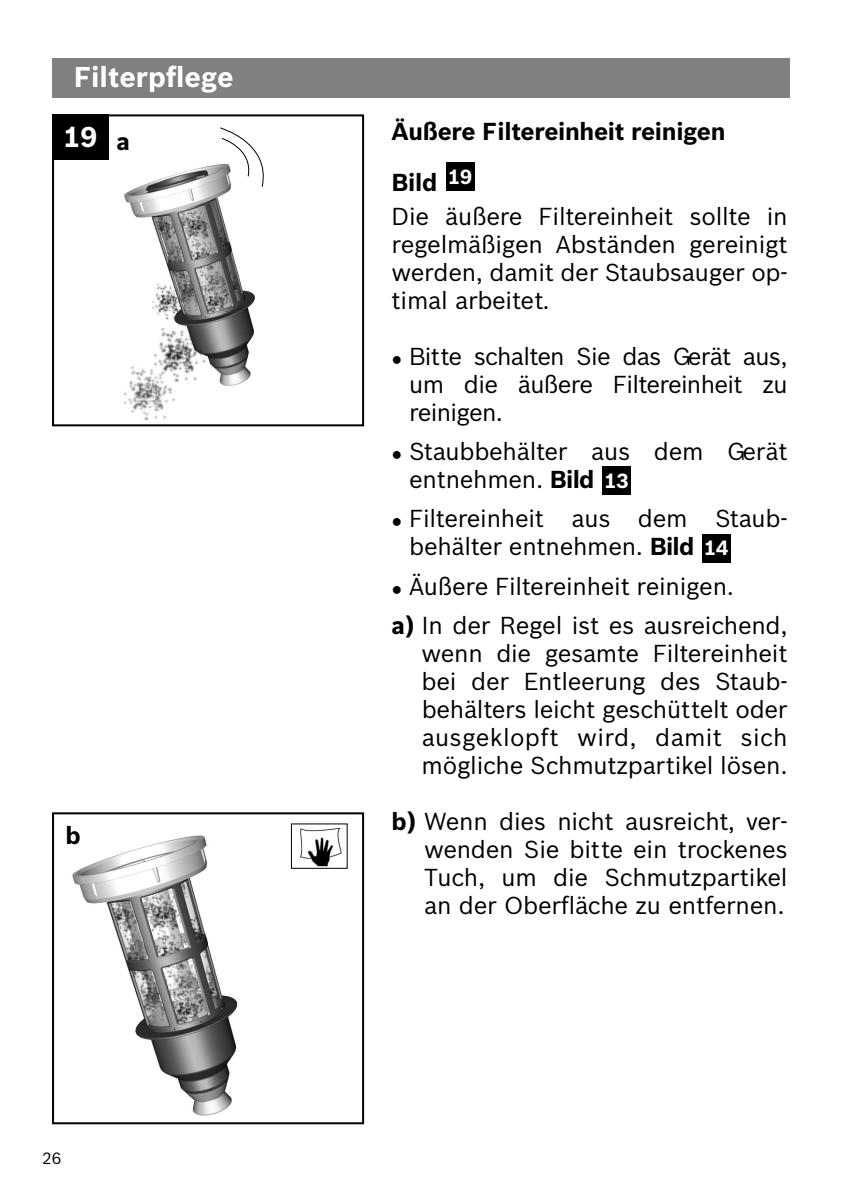
<style>
.page{position:relative;width:841px;height:1193px;background:#fff}
.page>*{position:absolute;margin:0;border:0;box-sizing:border-box;transform-origin:0 0}
.t1{font:700 28px/59.8px "Bosch Sans";color:#fff}
.t2{font:24px/28px "Bosch Sans";letter-spacing:-.01em;color:#000;text-align:justify}
.t3{font:700 24px/50.6px "Bosch Sans";letter-spacing:-.01em;color:#000}
.t4{font:700 20px "Bosch Sans";color:#fff}
.t5{font:16px "Bosch Sans";color:#000}
.s1{font-family:"Tahoma";font-size:18px}
.s2{font-weight:700}
</style>
<div class="page">
<img style="left:72px;top:823px;width:276px;height:293px">
<div style="left:52px;top:812px;width:312px;height:312px;border:2px solid #000"></div>
<div style="left:292px;top:824px;width:54px;height:43px;background:#fff"></div>
<img style="left:300px;top:828px;width:41px;height:38px">
<img style="left:124px;top:164px;width:131px;height:258px">
<div style="left:52px;top:114px;width:312px;height:312px;border:2px solid #000"></div>
<div style="left:52px;top:58px;width:737px;height:39px;background:#808080"></div>
<div style="left:52px;top:114px;width:57px;height:46px;background:#000"></div>
<div style="left:446px;top:162px;width:28px;height:29px;background:#000"></div>
<div style="left:602px;top:466px;width:28px;height:29px;background:#000"></div>
<div style="left:702px;top:534px;width:28px;height:28px;background:#000"></div>
<svg style="left:219px;top:127px;width:45px;height:61px"></svg>
<p class="t1" style="left:64px;top:48px;width:171px;text-indent:10px">Filterpflege<br>19</p>
<p class="t3" style="left:116px;top:116px;width:15px">a</p>
<p class="t3" style="left:65px;top:810px;width:17px">b</p>
<p class="t5" style="left:42px;top:1149px;width:21px">26</p>
<p class="t3" style="left:391px;top:106px;width:335px">Äußere Filtereinheit reinigen<br>Bild</p>
<p class="t2" style="left:391px;top:202px;width:397px">Die äußere Filtereinheit sollte in regelmäßigen Abständen gereinigt werden, damit der Staubsauger op&shy;timal arbeitet.</p>
<p class="t2" style="left:409px;top:342px;width:380px;text-indent:-18px"><span class="s1">●</span> Bitte schalten Sie das Gerät aus, um die äußere Filtereinheit zu reinigen.</p>
<p class="t2" style="left:409px;top:438px;width:380px;text-indent:-18px"><span class="s1">●</span> Staubbehälter aus dem Gerät entnehmen. <span class="s2">Bild</span></p>
<p class="t2" style="left:409px;top:505px;width:380px;text-indent:-17px"><span class="s1">●</span> Filtereinheit aus dem Staub&shy;behälter entnehmen. <span class="s2">Bild</span></p>
<p class="t2" style="left:391px;top:567px;width:397px;line-height:39.4px"><span class="s1">●</span> Äußere Filtereinheit reinigen.<br><span class="s2">a)</span> In der Regel ist es ausreichend,</p>
<p class="t2" style="left:421px;top:640px;width:367px">wenn die gesamte Filtereinheit bei der Entleerung des Staub&shy;behälters leicht geschüttelt oder ausgeklopft wird, damit sich mögliche Schmutzpartikel lösen.</p>
<p class="t2" style="left:424px;top:808px;width:365px;text-indent:-32px"><span class="s2">b)</span> Wenn dies nicht ausreicht, ver&shy;wenden Sie bitte ein trockenes Tuch, um die Schmutzpartikel an der Oberfläche zu entfernen.</p>
<p class="t4" style="left:448px;top:165px;width:26px">19</p>
<p class="t4" style="left:604px;top:469px;width:26px">13</p>
<p class="t4" style="left:704px;top:536px;width:26px">14</p>
</div>
